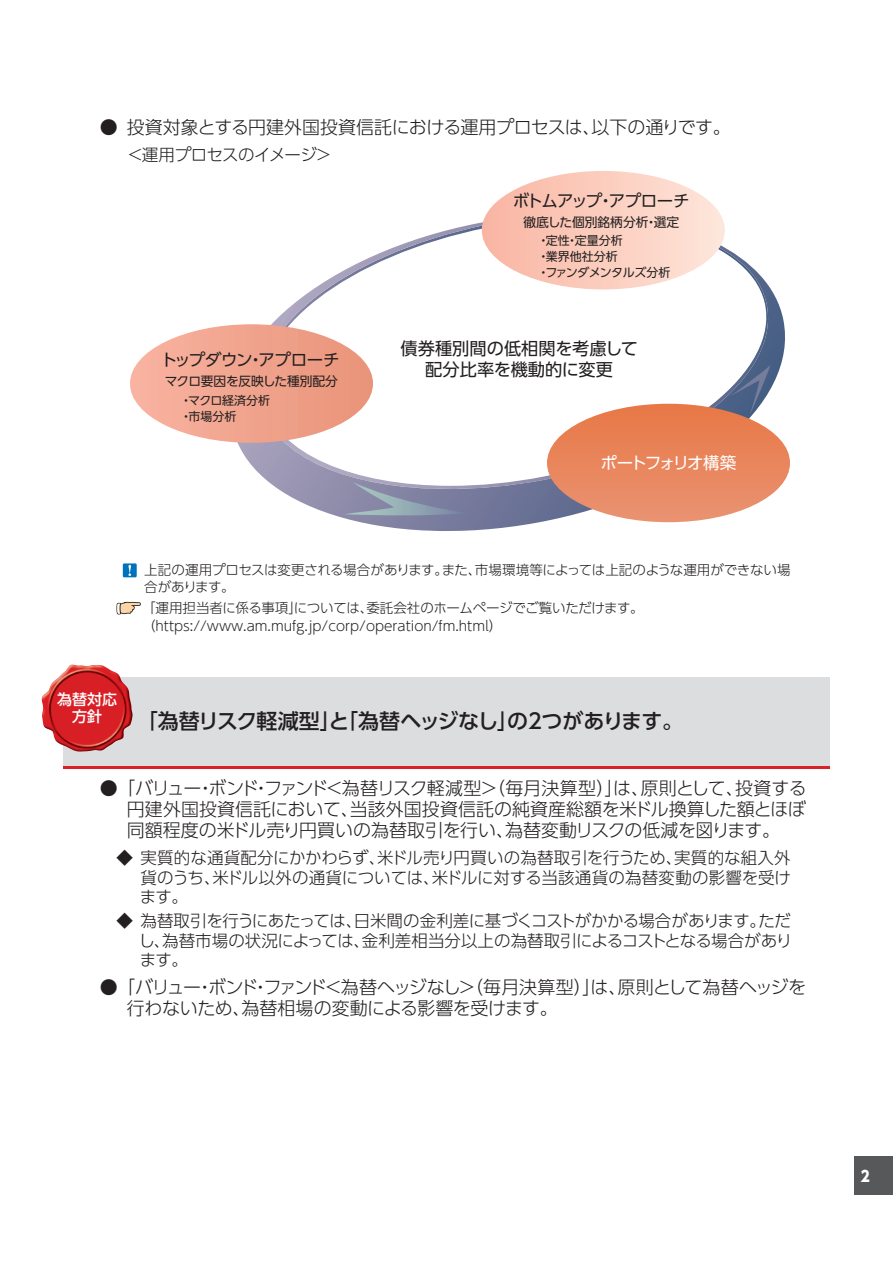
<style>
.page{position:relative;width:893px;height:1263px;background:#fff}
.page>*{position:absolute;margin:0;border:0;box-sizing:border-box;transform-origin:0 0}
.t1{font:500 21px "UD Shin Go Pro";letter-spacing:-.06em;color:#231f20}
.t2{font:300 18px/21px "UD Shin Go Pro";letter-spacing:-.03em;color:#231f20;text-align:justify}
.t3{font:17.25px/20.7px "UD Shin Go Pro";color:#231f20;text-align:center}
.t4{font:300 16.5px/19.5px "UD Shin Go Pro";letter-spacing:-.005em;color:#231f20;text-align:justify}
.t5{font:16.5px "UD Shin Go Pro";letter-spacing:-.035em;color:#231f20}
.t6{font:300 16.5px "UD Shin Go Pro";letter-spacing:-.035em;color:#231f20}
.t7{font:16.5px "UD Shin Go Pro";letter-spacing:-.12em;color:#fff}
.t8{font:500 15px/16.5px "UD Shin Go Pro";color:#fff;text-align:center}
.t9{font:800 15px "UD Shin Go Pro";color:#fff;scale:.9 1}
.t10{font:300 13.5px/16.5px "UD Shin Go Pro";color:#231f20}
.t11{font:12.75px "UD Shin Go Pro";letter-spacing:-.025em;color:#231f20}
.t12{font:12.75px "UD Shin Go Pro";color:#231f20}
.t13{font:12px/15.8px "UD Shin Go Pro";color:#231f20}
</style>
<div class="page">
<div style="left:855px;top:1157px;width:38px;height:38px;background:#57585a"></div>
<svg style="left:238px;top:222px;width:547px;height:309px"></svg>
<svg style="left:344px;top:482px;width:122px;height:35px;background:#8f95ad"></svg>
<svg style="left:482px;top:171px;width:243px;height:118px"></svg>
<svg style="left:547px;top:365px;width:243px;height:157px"></svg>
<svg style="left:130px;top:324px;width:243px;height:119px"></svg>
<div style="left:123px;top:563px;width:14px;height:14px;background:#0072bc"></div>
<svg style="left:128px;top:565px;width:3px;height:11px"></svg>
<svg style="left:116px;top:601px;width:25px;height:14px"></svg>
<div style="left:63px;top:677px;width:766px;height:91px;background:#dcdddf"></div>
<hr style="left:63px;top:765px;width:766px;height:3px;background:#da2128">
<img style="left:41px;top:665px;width:92px;height:87px">
<p class="t2" style="left:100px;top:116px;width:632px">● 投資対象とする円建外国投資信託における運用プロセスは、以下の通りです。</p>
<p class="t6" style="left:127px;top:142px;width:206px">＜運用プロセスのイメージ＞</p>
<p class="t5" style="left:513px;top:187px;width:178px">ボトムアップ・アプローチ</p>
<p class="t12" style="left:523px;top:211px;width:157px">徹底した個別銘柄分析・選定</p>
<p class="t5" style="left:161px;top:347px;width:180px">トップダウン・アプローチ</p>
<p class="t11" style="left:165px;top:371px;width:175px">マクロ要因を反映した種別配分</p>
<p class="t13" style="left:180px;top:392px;width:92px">・マクロ経済分析・市場分析</p>
<p class="t13" style="left:537px;top:232px;width:135px">・定性・定量分析<br>・業界他社分析<br>・ファンダメンタルズ分析</p>
<p class="t3" style="left:400px;top:337px;width:239px">債券種別間の低相関を考慮して配分比率を機動的に変更</p>
<p class="t7" style="left:600px;top:450px;width:137px">ポートフォリオ構築</p>
<p class="t8" style="left:57px;top:691px;width:61px">為替対応方針</p>
<p class="t10" style="left:144px;top:561px;width:648px">上記の運用プロセスは変更される場合があります。また、市場環境等によっては上記のような運用ができない場合があります。</p>
<p class="t10" style="left:142px;top:598px;width:503px;line-height:18px">「運用担当者に係る事項」については、委託会社のホームページでご覧いただけます。（https://www.am.mufg.jp/corp/operation/fm.html）</p>
<p class="t1" style="left:137px;top:704px;width:548px">「為替リスク軽減型」と「為替ヘッジなし」の２つがあります。</p>
<p class="t2" style="left:127px;top:777px;width:681px;text-indent:-27px">●「バリュー・ボンド・ファンド＜為替リスク軽減型＞（毎月決算型）」は、原則として、投資する円建外国投資信託において、当該外国投資信託の純資産総額を米ドル換算した額とほぼ同額程度の米ドル売り円買いの為替取引を行い、為替変動リスクの低減を図ります。</p>
<p class="t4" style="left:140px;top:847px;width:653px;text-indent:-23px">◆ 実質的な通貨配分にかかわらず、米ドル売り円買いの為替取引を行うため、実質的な組入外貨のうち、米ドル以外の通貨については、米ドルに対する当該通貨の為替変動の影響を受けます。</p>
<p class="t4" style="left:139px;top:910px;width:655px;text-indent:-22px">◆ 為替取引を行うにあたっては、日米間の金利差に基づくコストがかかる場合があります。ただし、為替市場の状況によっては、金利差相当分以上の為替取引によるコストとなる場合があります。</p>
<p class="t2" style="left:127px;top:976px;width:681px;text-indent:-27px">●「バリュー・ボンド・ファンド＜為替ヘッジなし＞（毎月決算型）」は、原則として為替ヘッジを行わないため、為替相場の変動による影響を受けます。</p>
<p class="t9" style="left:861px;top:1163px;width:11px">2</p>
</div>
